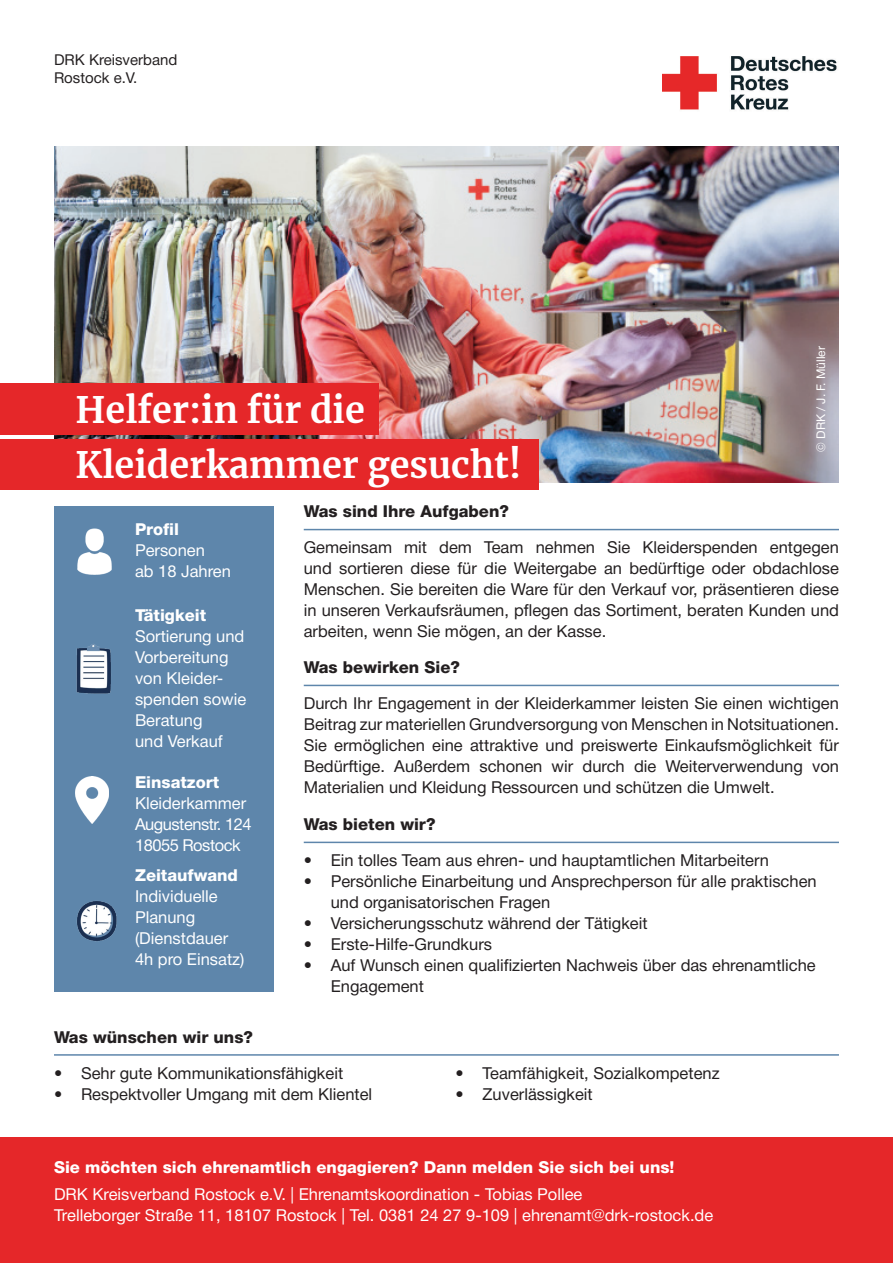
<style>
.page{position:relative;width:893px;height:1263px;background:#fff}
.page>*{position:absolute;margin:0;border:0;box-sizing:border-box;transform-origin:0 0}
.t1{font:700 36px/55.5px "Merriweather";color:#fff}
.t2{font:16.5px/21px "Helvetica Neue";color:#231f20}
.t3{font:16.5px/21px "Helvetica Neue";color:#fff}
.t4{font:800 16.5px "Helvetica Neue";color:#fff}
.t5{font:800 16.5px "Helvetica Neue";color:#231f20}
.t6{font:16.5px "Helvetica Neue";letter-spacing:-.03em;color:#fff}
.t7{font:15px/18px "Helvetica Neue";color:#231f20}
.t8{font:12px "Helvetica Neue";color:#fff}
.s1{font-weight:800}
</style>
<div class="page">
<img style="left:662px;top:56px;width:175px;height:54px">
<div style="left:0;top:1138px;width:893px;height:125px;background:#e52729"></div>
<img style="left:54px;top:147px;width:785px;height:336px">
<div style="left:54px;top:506px;width:220px;height:486px;background:#5e86ab"></div>
<img style="left:76px;top:644px;width:35px;height:50px">
<img style="left:75px;top:777px;width:33px;height:47px">
<img style="left:77px;top:529px;width:35px;height:45px">
<img style="left:76px;top:901px;width:41px;height:41px">
<hr style="left:304px;top:529px;width:535px;height:1px;background:#5e86ab">
<hr style="left:304px;top:842px;width:535px;height:1px;background:#5e86ab">
<hr style="left:54px;top:1054px;width:785px;height:2px;background:#5e86ab">
<div style="left:0;top:383px;width:378px;height:51px;background:#e52729"></div>
<div style="left:0;top:439px;width:539px;height:50px;background:#e52729"></div>
<hr style="left:304px;top:685px;width:535px;height:1px;background:#5e86ab">
<p class="t7" style="left:54px;top:51px;width:125px">DRK Kreisverband<br>Rostock e.V.</p>
<p class="t1" style="left:75px;top:381px;width:447px">Helfer:in für die<br>Kleiderkammer gesucht!</p>
<p class="t8" style="left:812px;top:452px;width:107px;rotate:-90deg">© DRK / J. F. Müller</p>
<p class="t4" style="left:135px;top:517px;width:45px">Profil</p>
<p class="t3" style="left:135px;top:541px;width:71px">Personen</p>
<p class="t3" style="left:135px;top:562px;width:97px">ab 18 Jahren</p>
<p class="t4" style="left:135px;top:602px;width:73px">Tätigkeit</p>
<p class="t3" style="left:135px;top:627px;width:113px">Sortierung und<br>Vorbereitung von Kleider&shy;spenden sowie<br>Beratung</p>
<p class="t3" style="left:135px;top:732px;width:89px">und Verkauf</p>
<p class="t4" style="left:135px;top:769px;width:86px">Einsatzort</p>
<p class="t3" style="left:135px;top:793px;width:118px">Kleiderkammer<br>Augustenstr. 124</p>
<p class="t6" style="left:135px;top:833px;width:107px">18055 Rostock</p>
<p class="t3" style="left:135px;top:866px;width:111px"><span class="s1">Zeitaufwand<br></span>Individuelle<br>Planung (Dienstdauer<br>4h pro Einsatz)</p>
<p class="t5" style="left:54px;top:1024px;width:200px">Was wünschen wir uns?</p>
<p class="t5" style="left:304px;top:498px;width:207px">Was sind Ihre Aufgaben?</p>
<p class="t2" style="left:304px;top:538px;width:537px;text-align:justify">Gemeinsam mit dem Team nehmen Sie Kleiderspenden entgegen und sortieren diese für die Weitergabe an bedürftige oder obdachlose Menschen. Sie bereiten die Ware für den Verkauf vor, präsentieren diese in unseren Verkaufsräumen, pflegen das Sortiment, beraten Kunden und arbeiten, wenn Sie mögen, an der Kasse.</p>
<p class="t5" style="left:304px;top:654px;width:158px">Was bewirken Sie?</p>
<p class="t2" style="left:304px;top:694px;width:537px;text-align:justify">Durch Ihr Engagement in der Kleiderkammer leisten Sie einen wichtigen Beitrag zur materiellen Grundversorgung von Menschen in Notsituationen.<br>Sie ermöglichen eine attraktive und preiswerte Einkaufsmöglichkeit für Bedürftige. Außerdem schonen wir durch die Weiterverwendung von Materialien und Kleidung Ressourcen und schützen die Umwelt.</p>
<p class="t5" style="left:304px;top:811px;width:133px">Was bieten wir?</p>
<p class="t2" style="left:304px;top:851px;width:467px">• Ein tolles Team aus ehren- und hauptamtlichen Mitarbeitern</p>
<p class="t2" style="left:331px;top:872px;width:487px;text-indent:-27px">• Persönliche Einarbeitung und Ansprechperson für alle praktischen und organisatorischen Fragen</p>
<p class="t2" style="left:304px;top:914px;width:345px">• Versicherungsschutz während der Tätigkeit</p>
<p class="t2" style="left:304px;top:935px;width:190px">• Erste-Hilfe-Grundkurs</p>
<p class="t2" style="left:331px;top:956px;width:486px;text-indent:-27px">• Auf Wunsch einen qualifizierten Nachweis über das ehrenamtliche<br>Engagement</p>
<p class="t2" style="left:54px;top:1064px;width:291px">• Sehr gute Kommunikationsfähigkeit</p>
<p class="t2" style="left:54px;top:1085px;width:320px">• Respektvoller Umgang mit dem Klientel</p>
<p class="t2" style="left:455px;top:1064px;width:266px">• Teamfähigkeit, Sozialkompetenz</p>
<p class="t2" style="left:455px;top:1085px;width:139px">• Zuverlässigkeit</p>
<p class="t4" style="left:54px;top:1154px;width:622px">Sie möchten sich ehrenamtlich engagieren? Dann melden Sie sich bei uns!</p>
<p class="t3" style="left:54px;top:1184px;width:530px">DRK Kreisverband Rostock e.V. | Ehrenamtskoordination - Tobias Pollee</p>
<p class="t3" style="left:54px;top:1205px;width:661px">Trelleborger Straße 11, 18107 Rostock | Tel. 0381 24 27 9-109 | ehrenamt@drk-rostock.de</p>
</div>
